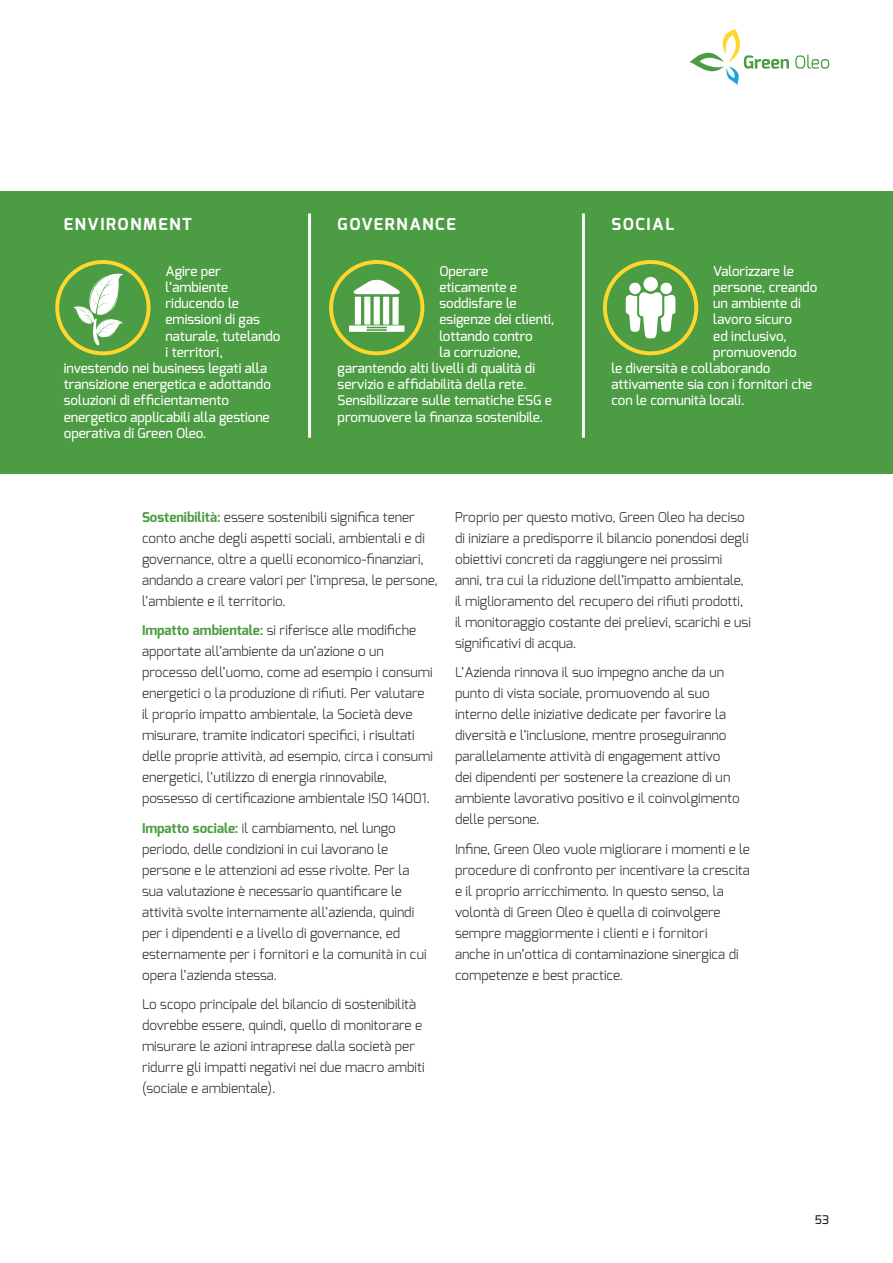
<style>
.page{position:relative;width:893px;height:1263px;background:#fff}
.page>*{position:absolute;margin:0;border:0;box-sizing:border-box;transform-origin:0 0}
.t1{font:700 16.5px "Exo";letter-spacing:.1em;color:#fff}
.t2{font:300 13.5px/21px "Exo";color:#241f1f}
.t3{font:500 13.5px "Exo";color:#fff}
.t4{font:500 13.5px "Exo";letter-spacing:-.02em;color:#fff}
.t5{font:500 12px "Exo";color:#241f1f}
.s1{font-weight:700;color:#4b9c42}
</style>
<div class="page">
<div style="left:0;top:191px;width:893px;height:282px;background:#4b9c42"></div>
<hr style="left:308px;top:213px;width:3px;height:225px;background:#fff">
<hr style="left:582px;top:213px;width:3px;height:225px;background:#fff">
<div style="left:603px;top:260px;width:95px;height:95px;border:4px solid #ffd62d;border-radius:50%"></div>
<svg style="left:626px;top:277px;width:50px;height:62px"></svg>
<div style="left:660px;top:282px;width:12px;height:12px;background:#fff;border-radius:50%"></div>
<div style="left:355px;top:297px;width:6px;height:28px;background:#fff"></div>
<div style="left:364px;top:297px;width:6px;height:28px;background:#fff"></div>
<div style="left:383px;top:297px;width:6px;height:28px;background:#fff"></div>
<div style="left:374px;top:297px;width:6px;height:28px;background:#fff"></div>
<div style="left:392px;top:297px;width:7px;height:28px;background:#fff"></div>
<svg style="left:353px;top:279px;width:47px;height:15px"></svg>
<svg style="left:349px;top:325px;width:55px;height:7px"></svg>
<div style="left:329px;top:260px;width:95px;height:95px;border:4px solid #ffd62d;border-radius:50%"></div>
<div style="left:55px;top:260px;width:96px;height:95px;border:4px solid #ffd62d;border-radius:50%"></div>
<svg style="left:73px;top:272px;width:50px;height:76px"></svg>
<svg style="left:690px;top:30px;width:99px;height:55px"></svg>
<svg style="left:795px;top:55px;width:34px;height:14px"></svg>
<p class="t1" style="left:64px;top:213px;width:68px">ENVIRONM</p>
<p class="t1" style="left:158px;top:213px;width:35px">ENT</p>
<p class="t1" style="left:338px;top:213px;width:36px">Gover</p>
<p class="t1" style="left:397px;top:213px;width:50px">nance</p>
<p class="t1" style="left:611px;top:213px;width:35px">social</p>
<p class="t3" style="left:166px;top:262px;width:57px">Agire per</p>
<p class="t3" style="left:166px;top:278px;width:64px">l’ambiente</p>
<p class="t3" style="left:166px;top:295px;width:75px">riducendo le</p>
<p class="t3" style="left:166px;top:311px;width:96px">emissioni di gas</p>
<p class="t3" style="left:166px;top:327px;width:116px">naturale, tutelando</p>
<p class="t3" style="left:166px;top:343px;width:59px">i territori,</p>
<p class="t3" style="left:64px;top:359px;width:205px">investendo nei business legati alla</p>
<p class="t3" style="left:64px;top:376px;width:209px">transizione energetica e adottando</p>
<p class="t3" style="left:64px;top:392px;width:167px">soluzioni di efficientamento</p>
<p class="t3" style="left:64px;top:408px;width:207px">energetico applicabili alla gestione</p>
<p class="t3" style="left:64px;top:424px;width:144px">operativa di Green Oleo.</p>
<p class="t3" style="left:439px;top:262px;width:50px">Operare</p>
<p class="t3" style="left:439px;top:278px;width:79px">eticamente e</p>
<p class="t3" style="left:439px;top:295px;width:79px">soddisfare le</p>
<p class="t3" style="left:439px;top:311px;width:117px">esigenze dei clienti,</p>
<p class="t3" style="left:439px;top:327px;width:95px">lottando contro</p>
<p class="t3" style="left:439px;top:343px;width:83px">la corruzione,</p>
<p class="t3" style="left:338px;top:359px;width:199px">garantendo alti livelli di qualità di</p>
<p class="t3" style="left:338px;top:376px;width:191px">servizio e affidabilità della rete.</p>
<p class="t3" style="left:338px;top:392px;width:216px">Sensibilizzare sulle tematiche ESG e</p>
<p class="t3" style="left:338px;top:408px;width:207px">promuovere la finanza sostenibile.</p>
<p class="t4" style="left:713px;top:262px;width:82px">Valorizzare le</p>
<p class="t3" style="left:713px;top:278px;width:106px">persone, creando</p>
<p class="t3" style="left:713px;top:295px;width:89px">un ambiente di</p>
<p class="t3" style="left:713px;top:311px;width:80px">lavoro sicuro</p>
<p class="t3" style="left:713px;top:327px;width:75px">ed inclusivo,</p>
<p class="t3" style="left:713px;top:343px;width:85px">promuovendo</p>
<p class="t3" style="left:611px;top:359px;width:160px">le diversità e collaborando</p>
<p class="t3" style="left:611px;top:376px;width:202px">attivamente sia con i fornitori che</p>
<p class="t3" style="left:611px;top:392px;width:135px">con le comunità locali.</p>
<p class="t2" style="left:142px;top:506px;width:297px"><span class="s1">Sostenibilità:</span> essere sostenibili significa tener conto anche degli aspetti sociali, ambientali e di governance, oltre a quelli economico-finanziari, andando a creare valori per l’impresa, le persone, l’ambiente e il territorio.</p>
<p class="t2" style="left:142px;top:620px;width:292px"><span class="s1">Impatto ambientale:</span> si riferisce alle modifiche apportate all’ambiente da un’azione o un processo dell’uomo, come ad esempio i consumi energetici o la produzione di rifiuti. Per valutare il proprio impatto ambientale, la Società deve misurare, tramite indicatori specifici, i risultati delle proprie attività, ad esempio, circa i consumi energetici, l’utilizzo di energia rinnovabile, possesso di certificazione ambientale ISO 14001.</p>
<p class="t2" style="left:142px;top:817px;width:286px"><span class="s1">Impatto sociale:</span> il cambiamento, nel lungo periodo, delle condizioni in cui lavorano le persone e le attenzioni ad esse rivolte. Per la sua valutazione è necessario quantificare le attività svolte internamente all’azienda, quindi per i dipendenti e a livello di governance, ed esternamente per i fornitori e la comunità in cui opera l’azienda stessa.</p>
<p class="t2" style="left:142px;top:994px;width:284px">Lo scopo principale del bilancio di sostenibilità dovrebbe essere, quindi, quello di monitorare e misurare le azioni intraprese dalla società per ridurre gli impatti negativi nei due macro ambiti (sociale e ambientale).</p>
<p class="t2" style="left:455px;top:506px;width:297px">Proprio per questo motivo, Green Oleo ha deciso di iniziare a predisporre il bilancio ponendosi degli obiettivi concreti da raggiungere nei prossimi anni, tra cui la riduzione dell’impatto ambientale, il miglioramento del recupero dei rifiuti prodotti, il monitoraggio costante dei prelievi, scarichi e usi significativi di acqua.</p>
<p class="t2" style="left:455px;top:662px;width:286px">L’Azienda rinnova il suo impegno anche da un punto di vista sociale, promuovendo al suo interno delle iniziative dedicate per favorire la diversità e l’inclusione, mentre proseguiranno parallelamente attività di engagement attivo dei dipendenti per sostenere la creazione di un ambiente lavorativo positivo e il coinvolgimento delle persone.</p>
<p class="t2" style="left:455px;top:838px;width:296px">Infine, Green Oleo vuole migliorare i momenti e le procedure di confronto per incentivare la crescita e il proprio arricchimento. In questo senso, la volontà di Green Oleo è quella di coinvolgere sempre maggiormente i clienti e i fornitori<br>anche in un’ottica di contaminazione sinergica di competenze e best practice.</p>
<p class="t5" style="left:815px;top:1212px;width:16px">53</p>
</div>
